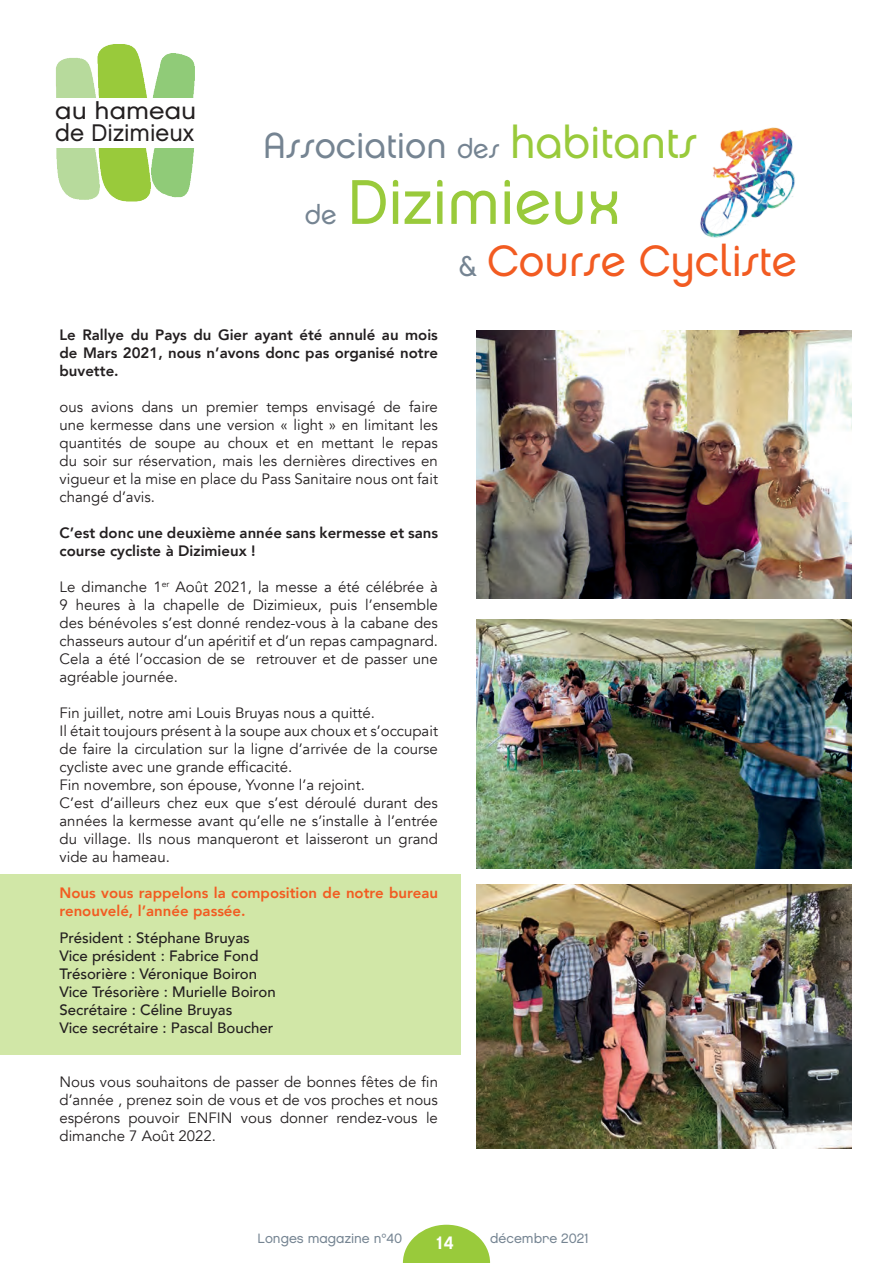
<style>
.page{position:relative;width:893px;height:1263px;background:#fff}
.page>*{position:absolute;margin:0;border:0;box-sizing:border-box;transform-origin:0 0}
.t1{font:63px "Chalet London Nineteen Seventy";color:#99ca3b}
.t2{font:43.5px "Chalet London Nineteen Seventy";color:#f25b21}
.t3{font:36px "Chalet London Nineteen Seventy";color:#758492}
.t4{font:27px "Chalet London Nineteen Seventy";color:#758492}
.t5{font:24px/22.5px "Chalet London Nineteen Eighty";color:#231f20;scale:1.1 1}
.t6{font:18px "Chalet New York Nineteen Sixty";color:#fff}
.t7{font:15px/18px "Avenir";color:#231f20;text-align:justify}
.t8{font:800 15px/18px "Avenir";color:#231f20;text-align:justify}
.t9{font:500 15px/18px "Avenir";color:#231f20}
.t10{font:800 15px/18px "Avenir";color:#f25b21}
.t11{font:13.5px "Chalet London Nineteen Eighty";color:#758492}
.s1{font-size:27px}
.s2{font-size:45px;color:#99ca3b}
.s3{font-size:28.5px;color:#758492}
</style>
<div class="page">
<div style="left:0;top:874px;width:461px;height:180px;background:#d1e7a7"></div>
<svg style="left:403px;top:1225px;width:87px;height:38px"></svg>
<img style="left:56px;top:148px;width:138px;height:54px">
<img style="left:56px;top:44px;width:139px;height:53px">
<img style="left:476px;top:330px;width:375px;height:268px">
<img style="left:476px;top:884px;width:375px;height:264px">
<img style="left:476px;top:619px;width:375px;height:250px">
<img style="left:700px;top:127px;width:95px;height:111px">
<h3 class="t5" style="left:55px;top:99px;width:130px">au hameau de Dizimieux</h3>
<h3 class="t3" style="left:263px;top:123px;width:435px">Association <span class="s1">des</span> <span class="s2">habitants</span></h3>
<h3 class="t4" style="left:305px;top:198px;width:33px">de</h3>
<h1 class="t1" style="left:347px;top:163px;width:276px">Dizimieux</h1>
<h2 class="t2" style="left:458px;top:234px;width:340px"><span class="s3">&amp;</span> Course Cycliste</h2>
<p class="t8" style="left:60px;top:325px;width:380px">Le Rallye du Pays du Gier ayant été annulé au mois de Mars 2021, nous n’avons donc pas organisé notre buvette.</p>
<p class="t7" style="left:60px;top:398px;width:380px">ous avions dans un premier temps envisagé de faire une kermesse dans une version « light » en limitant les quantités de soupe au choux et en mettant le repas du soir sur réservation, mais les dernières directives en vigueur et la mise en place du Pass Sanitaire nous ont fait changé d’avis.</p>
<p class="t8" style="left:60px;top:523px;width:380px">C’est donc une deuxième année sans kermesse et sans course cycliste à Dizimieux !</p>
<p class="t7" style="left:60px;top:578px;width:380px">Le dimanche 1<sup>er</sup> Août 2021, la messe a été célébrée à 9 heures à la chapelle de Dizimieux, puis l’ensemble des bénévoles s’est donné rendez-vous à la cabane des chasseurs autour d’un apéritif et d’un repas campagnard.<br>Cela a été l’occasion de se retrouver et de passer une agréable journée.</p>
<p class="t7" style="left:60px;top:704px;width:380px;text-align:left">Fin juillet, notre ami Louis Bruyas nous a quitté.<br>Il était toujours présent à la soupe aux choux et s’occupait de faire la circulation sur la ligne d’arrivée de la course cycliste avec une grande efficacité.<br>Fin novembre, son épouse, Yvonne l’a rejoint.<br>C’est d’ailleurs chez eux que s’est déroulé durant des années la kermesse avant qu’elle ne s’installe à l’entrée du village. Ils nous manqueront et laisseront un grand vide au hameau.</p>
<p class="t10" style="left:60px;top:883px;width:380px">Nous vous rappelons la composition de notre bureau renouvelé, l’année passée.</p>
<p class="t9" style="left:60px;top:928px;width:218px">Président : Stéphane Bruyas<br>Vice président : Fabrice Fond<br>Trésorière : Véronique Boiron<br>Vice Trésorière : Murielle Boiron<br>Secrétaire : Céline Bruyas<br>Vice secrétaire : Pascal Boucher</p>
<p class="t7" style="left:60px;top:1073px;width:380px">Nous vous souhaitons de passer de bonnes fêtes de fin d’année , prenez soin de vous et de vos proches et nous espérons pouvoir ENFIN vous donner rendez-vous le dimanche 7 Août 2022.</p>
<p class="t11" style="left:258px;top:1230px;width:146px">Longes magazine n°40</p>
<p class="t11" style="left:490px;top:1230px;width:100px">décembre 2021</p>
<p class="t6" style="left:436px;top:1231px;width:19px">14</p>
</div>
